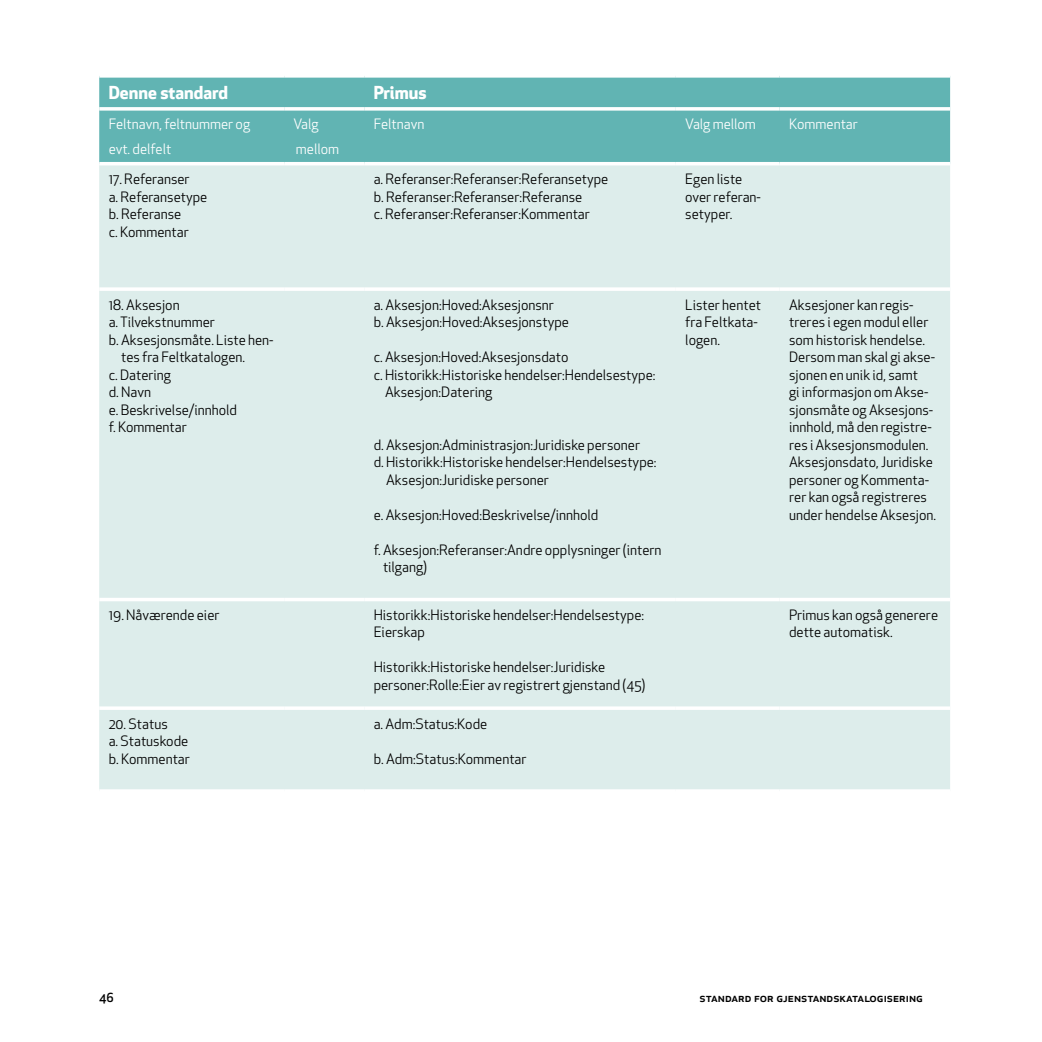
<style>
.page{position:relative;width:1042px;height:1042px;background:#fff}
.page>*{position:absolute;margin:0;border:0;box-sizing:border-box;transform-origin:0 0}
.t1{font:700 17.5px "Apex New";color:#fff}
.t2{font:14px/17.5px "Apex New";color:#000}
.t3{font:14px/24.5px "Apex New";color:#fff}
.t4{font:500 12.25px "Apex New";color:#000}
</style>
<div class="page">
<div style="left:99px;top:78px;width:851px;height:84px;background:#61b4b3"></div>
<div style="left:99px;top:165px;width:851px;height:624px;background:#ddedeb"></div>
<svg style="left:99px;top:107px;width:185px;height:4px"></svg>
<svg style="left:284px;top:107px;width:80px;height:4px"></svg>
<svg style="left:364px;top:107px;width:312px;height:4px"></svg>
<svg style="left:676px;top:107px;width:103px;height:4px"></svg>
<svg style="left:779px;top:107px;width:171px;height:4px"></svg>
<hr style="left:99px;top:287px;width:185px;height:4px;background:#fff">
<hr style="left:284px;top:287px;width:80px;height:4px;background:#fff">
<hr style="left:364px;top:287px;width:312px;height:4px;background:#fff">
<hr style="left:676px;top:287px;width:103px;height:4px;background:#fff">
<hr style="left:779px;top:287px;width:171px;height:4px;background:#fff">
<hr style="left:99px;top:598px;width:185px;height:3px;background:#fff">
<hr style="left:284px;top:598px;width:80px;height:3px;background:#fff">
<hr style="left:364px;top:598px;width:312px;height:3px;background:#fff">
<hr style="left:676px;top:598px;width:103px;height:3px;background:#fff">
<hr style="left:779px;top:598px;width:171px;height:3px;background:#fff">
<hr style="left:99px;top:706px;width:185px;height:4px;background:#fff">
<hr style="left:284px;top:706px;width:80px;height:4px;background:#fff">
<hr style="left:364px;top:706px;width:312px;height:4px;background:#fff">
<svg style="left:676px;top:706px;width:103px;height:4px"></svg>
<hr style="left:779px;top:706px;width:171px;height:4px;background:#fff">
<svg style="left:99px;top:76px;width:185px;height:2px"></svg>
<svg style="left:284px;top:76px;width:80px;height:2px"></svg>
<svg style="left:364px;top:76px;width:312px;height:2px"></svg>
<svg style="left:676px;top:77px;width:103px;height:1px"></svg>
<svg style="left:779px;top:76px;width:171px;height:2px"></svg>
<p class="t1" style="left:109px;top:80px;width:121px">Denne standard</p>
<p class="t1" style="left:374px;top:80px;width:54px">Primus</p>
<p class="t3" style="left:109px;top:112px;width:143px">Feltnavn, feltnummer og evt. delfelt</p>
<p class="t3" style="left:294px;top:112px;width:47px">Valg mellom</p>
<p class="t3" style="left:374px;top:112px;width:52px">Feltnavn</p>
<p class="t3" style="left:685px;top:112px;width:72px">Valg mellom</p>
<p class="t3" style="left:789px;top:112px;width:70px">Kommentar</p>
<p class="t2" style="left:109px;top:170px;width:100px">17. Referanser<br>a. Referansetype b. Referanse<br>c. Kommentar</p>
<p class="t2" style="left:374px;top:170px;width:236px">a. Referanser:Referanser:Referansetype b. Referanser:Referanser:Referanse<br>c. Referanser:Referanser:Kommentar</p>
<p class="t2" style="left:685px;top:170px;width:77px">Egen liste over referan&shy;setyper.</p>
<p class="t2" style="left:109px;top:296px;width:72px">18. Aksesjon</p>
<p class="t2" style="left:109px;top:313px;width:108px">a. Tilvekstnummer</p>
<p class="t2" style="left:109px;top:331px;width:166px">b. Aksesjonsmåte. Liste hen-</p>
<p class="t2" style="left:121px;top:348px;width:126px">tes fra Feltkatalogen.</p>
<p class="t2" style="left:109px;top:366px;width:64px">c. Datering</p>
<p class="t2" style="left:109px;top:383px;width:44px">d. Navn</p>
<p class="t2" style="left:109px;top:401px;width:130px">e. Beskrivelse/innhold</p>
<p class="t2" style="left:109px;top:418px;width:80px">f. Kommentar</p>
<p class="t2" style="left:374px;top:296px;width:197px">a. Aksesjon:Hoved:Aksesjonsnr<br>b. Aksesjon:Hoved:Aksesjonstype</p>
<p class="t2" style="left:374px;top:348px;width:196px">c. Aksesjon:Hoved:Aksesjonsdato</p>
<p class="t2" style="left:374px;top:366px;width:283px">c. Historikk:Historiske hendelser:Hendelsestype:</p>
<p class="t2" style="left:385px;top:383px;width:109px">Aksesjon:Datering</p>
<p class="t2" style="left:374px;top:436px;width:268px">d. Aksesjon:Administrasjon:Juridiske personer</p>
<p class="t2" style="left:374px;top:453px;width:284px">d. Historikk:Historiske hendelser:Hendelsestype:</p>
<p class="t2" style="left:386px;top:471px;width:164px">Aksesjon:Juridiske personer</p>
<p class="t2" style="left:374px;top:506px;width:226px">e. Aksesjon:Hoved:Beskrivelse/innhold</p>
<p class="t2" style="left:383px;top:541px;width:280px;text-indent:-9px">f. Aksesjon:Referanser:Andre opplysninger (intern tilgang)</p>
<p class="t2" style="left:109px;top:606px;width:112px">19. Nåværende eier</p>
<p class="t2" style="left:374px;top:606px;width:272px">Historikk:Historiske hendelser:Hendelsestype:<br>Eierskap</p>
<p class="t2" style="left:374px;top:658px;width:273px">Historikk:Historiske hendelser:Juridiske personer:Rolle:Eier av registrert gjenstand (45)</p>
<p class="t2" style="left:109px;top:715px;width:83px">20. Status<br>a. Statuskode b. Kommentar</p>
<p class="t2" style="left:374px;top:715px;width:115px">a. Adm:Status:Kode</p>
<p class="t2" style="left:374px;top:750px;width:154px">b. Adm:Status:Kommentar</p>
<p class="t2" style="left:685px;top:296px;width:77px">Lister hentet fra Feltkata&shy;logen.</p>
<p class="t2" style="left:789px;top:296px;width:149px">Aksesjoner kan regis&shy;treres i egen modul eller som historisk hendelse.<br>Dersom man skal gi akse&shy;sjonen en unik id, samt<br>gi informasjon om Akse&shy;sjonsmåte og Aksesjons&shy;innhold, må den registre&shy;res i Aksesjonsmodulen.<br>Aksesjonsdato, Juridiske personer og Kommenta&shy;rer kan også registreres under hendelse Aksesjon.</p>
<p class="t2" style="left:789px;top:606px;width:151px">Primus kan også generere dette automatisk.</p>
<p class="t4" style="left:99px;top:989px;width:16px">46</p>
<p class="t4" style="left:699px;top:989px;width:8px">standard</p>
<p class="t4" style="left:754px;top:989px;width:8px">for</p>
<p class="t4" style="left:776px;top:989px;width:8px">gjenstandskatalogisering</p>
</div>
